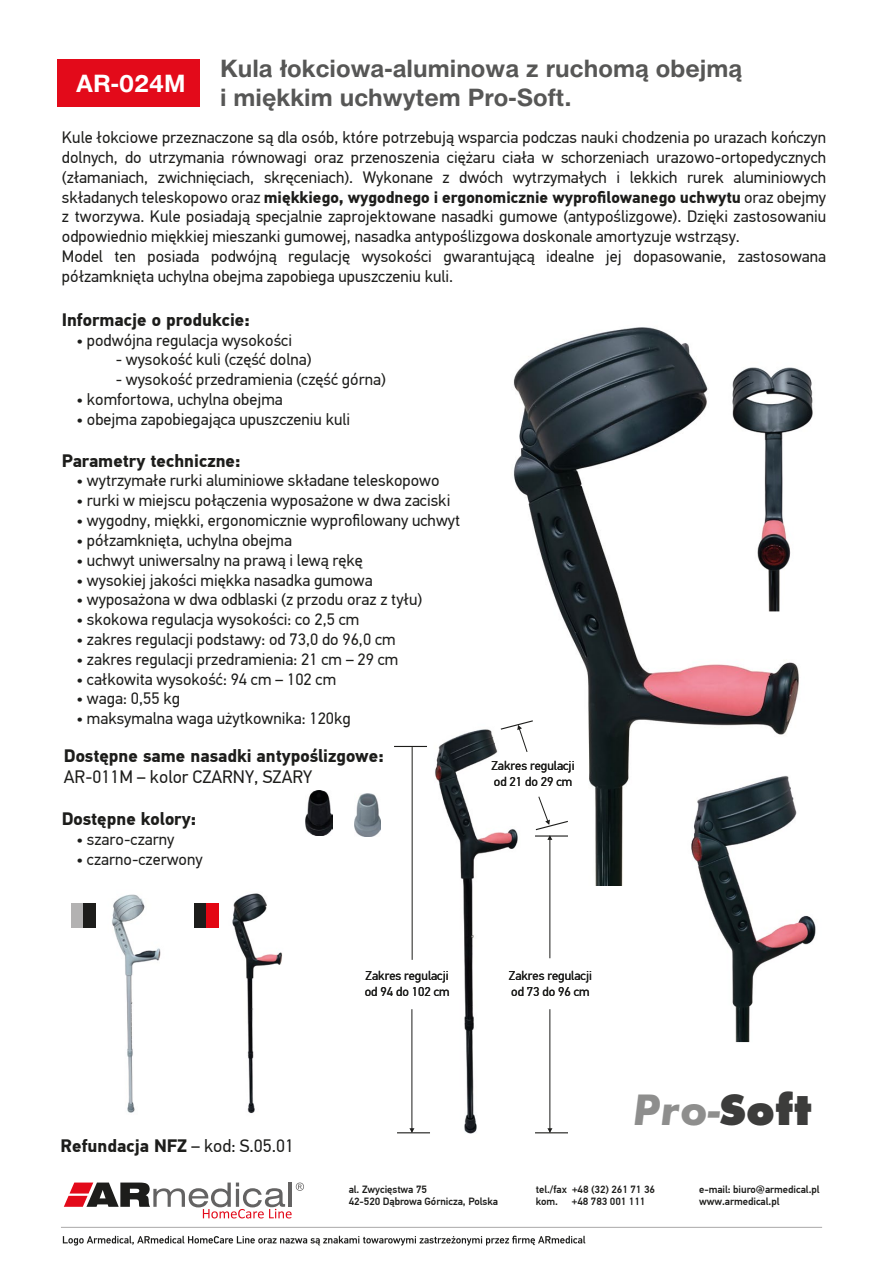
<style>
.page{position:relative;width:893px;height:1263px;background:#fff}
.page>*{position:absolute;margin:0;border:0;box-sizing:border-box;transform-origin:0 0}
.t1{font:italic 700 45.75px "Futura";color:rgb(29 29 27/.5)}
.t2{font:700 24px/28.8px "Switzer EFN";color:#575756}
.t3{font:700 24px "Switzer EFN";color:#fff}
.t4{font:700 18px "PF Din Text Pro";color:#1d1d1b}
.t5{font:18px "PF Din Text Pro";color:#1d1d1b}
.t6{font:16.5px/19.8px "PF Din Text Pro";color:#1d1d1b}
.t7{font:12.75px/15.3px "PF Din Text Pro";color:#1d1d1b}
.t8{font:500 10.5px/12.6px "PF Din Text Pro";letter-spacing:-.005em;color:#1d1d1b}
.s1{font-weight:700}
.s2{font-weight:400}
.s3{font-weight:800;font-style:normal;color:#3c3c3b}
</style>
<div class="page">
<img style="left:313px;top:327px;width:486px;height:558px">
<img style="left:409px;top:706px;width:124px;height:428px">
<img style="left:112px;top:894px;width:49px;height:219px">
<img style="left:305px;top:790px;width:28px;height:45px">
<img style="left:354px;top:793px;width:26px;height:43px">
<img style="left:232px;top:893px;width:50px;height:221px">
<img style="left:714px;top:347px;width:99px;height:264px">
<img style="left:675px;top:772px;width:141px;height:270px">
<div style="left:57px;top:59px;width:143px;height:48px;background:#e30a1a"></div>
<svg style="left:64px;top:1182px;width:240px;height:36px"></svg>
<svg style="left:63px;top:1236px;width:522px;height:9px"></svg>
<hr style="left:61px;top:1227px;width:761px;height:1px;background:#b3b2b2">
<hr style="left:535px;top:1132px;width:33px;height:1px;background:#1d1d1b">
<hr style="left:549px;top:1009px;width:1px;height:123px;background:#1d1d1b">
<svg style="left:547px;top:1128px;width:5px;height:5px"></svg>
<hr style="left:397px;top:1132px;width:33px;height:1px;background:#1d1d1b">
<hr style="left:411px;top:1009px;width:1px;height:123px;background:#1d1d1b">
<svg style="left:409px;top:1128px;width:5px;height:5px"></svg>
<hr style="left:394px;top:746px;width:33px;height:1px;background:#1d1d1b">
<hr style="left:412px;top:747px;width:1px;height:213px;background:#1d1d1b">
<hr style="left:549px;top:836px;width:1px;height:122px;background:#1d1d1b">
<svg style="left:499px;top:719px;width:35px;height:34px"></svg>
<svg style="left:534px;top:796px;width:35px;height:44px"></svg>
<div style="left:194px;top:903px;width:25px;height:25px;background:#1d1d1b"></div>
<div style="left:206px;top:903px;width:13px;height:25px;background:#e30613"></div>
<div style="left:71px;top:903px;width:25px;height:25px;background:#b3b2b2"></div>
<div style="left:83px;top:903px;width:13px;height:25px;background:#1d1d1b"></div>
<h2 class="t3" style="left:76px;top:69px;width:111px">AR-024M</h2>
<h2 class="t2" style="left:220px;top:54px;width:524px">Kula łokciowa-aluminowa z ruchomą obejmą i miękkim uchwytem Pro-Soft.</h2>
<p class="t6" style="left:62px;top:128px;width:766px">Kule łokciowe przeznaczone są dla osób, które potrzebują wsparcia podczas nauki chodzenia po urazach kończyn dolnych, do utrzymania równowagi oraz przenoszenia ciężaru ciała w schorzeniach urazowo-ortopedycznych (złamaniach, zwichnięciach, skręceniach). Wykonane z dwóch wytrzymałych i lekkich rurek aluminiowych składanych teleskopowo oraz <span class="s1">miękkiego, wygodnego i ergonomicznie wyprofilowanego uchwytu</span> oraz obejmy z tworzywa. Kule posiadają specjalnie zaprojektowane nasadki gumowe (antypoślizgowe). Dzięki zastosowaniu odpowiednio miękkiej mieszanki gumowej, nasadka antypoślizgowa doskonale amortyzuje wstrząsy.<br>Model ten posiada podwójną regulację wysokości gwarantującą idealne jej dopasowanie, zastosowana półzamknięta uchylna obejma zapobiega upuszczeniu kuli.</p>
<p class="t4" style="left:62px;top:309px;width:190px">Informacje o produkcie:</p>
<p class="t6" style="left:76px;top:330px;width:217px">• podwójna regulacja wysokości</p>
<p class="t6" style="left:116px;top:350px;width:197px">- wysokość kuli (część dolna)</p>
<p class="t6" style="left:116px;top:370px;width:272px">- wysokość przedramienia (część górna)</p>
<p class="t6" style="left:76px;top:390px;width:208px">• komfortowa, uchylna obejma</p>
<p class="t6" style="left:76px;top:409px;width:275px">• obejma zapobiegająca upuszczeniu kuli</p>
<p class="t4" style="left:62px;top:449px;width:180px">Parametry techniczne:</p>
<p class="t6" style="left:76px;top:471px;width:365px">• wytrzymałe rurki aluminiowe składane teleskopowo</p>
<p class="t6" style="left:76px;top:491px;width:375px">• rurki w miejscu połączenia wyposażone w dwa zaciski</p>
<p class="t6" style="left:76px;top:511px;width:385px">• wygodny, miękki, ergonomicznie wyprofilowany uchwyt</p>
<p class="t6" style="left:76px;top:530px;width:217px">• półzamknięta, uchylna obejma</p>
<p class="t6" style="left:76px;top:550px;width:288px">• uchwyt uniwersalny na prawą i lewą rękę</p>
<p class="t6" style="left:76px;top:570px;width:298px">• wysokiej jakości miękka nasadka gumowa</p>
<p class="t6" style="left:76px;top:590px;width:347px">• wyposażona w dwa odblaski (z przodu oraz z tyłu)</p>
<p class="t6" style="left:76px;top:610px;width:284px">• skokowa regulacja wysokości: co 2,5 cm</p>
<p class="t6" style="left:76px;top:629px;width:321px">• zakres regulacji podstawy: od 73,0 do 96,0 cm</p>
<p class="t6" style="left:76px;top:649px;width:323px">• zakres regulacji przedramienia: 21 cm – 29 cm</p>
<p class="t6" style="left:76px;top:669px;width:261px">• całkowita wysokość: 94 cm – 102 cm</p>
<p class="t6" style="left:76px;top:689px;width:105px">• waga: 0,55 kg</p>
<p class="t6" style="left:76px;top:709px;width:276px">• maksymalna waga użytkownika: 120kg</p>
<p class="t4" style="left:64px;top:744px;width:322px">Dostępne same nasadki antypoślizgowe:</p>
<p class="t5" style="left:64px;top:766px;width:250px">AR-011M – kolor CZARNY, SZARY</p>
<p class="t4" style="left:62px;top:808px;width:136px">Dostępne kolory:</p>
<p class="t6" style="left:76px;top:830px;width:99px">• szaro-czarny</p>
<p class="t6" style="left:76px;top:850px;width:128px">• czarno-czerwony</p>
<p class="t7" style="left:492px;top:758px;width:85px">Zakres regulacji od 21 do 29 cm</p>
<p class="t7" style="left:365px;top:968px;width:86px">Zakres regulacji od 94 do 102 cm</p>
<p class="t7" style="left:509px;top:968px;width:85px">Zakres regulacji od 73 do 96 cm</p>
<p class="t4" style="left:60px;top:1135px;width:235px">Refundacja NFZ <span class="s2">– kod: S.05.01</span></p>
<h1 class="t1" style="left:633px;top:1081px;width:181px">Pro-<span class="s3">Soft</span></h1>
<p class="t8" style="left:349px;top:1183px;width:151px">al. Zwycięstwa 75<br>42-520 Dąbrowa Górnicza, Polska</p>
<p class="t8" style="left:536px;top:1183px;width:121px">tel./fax +48 (32) 261 71 36 kom.</p>
<p class="t8" style="left:572px;top:1195px;width:75px">+48 783 001 111</p>
<p class="t8" style="left:699px;top:1183px;width:122px">e-mail: biuro@armedical.pl www.armedical.pl</p>
</div>
